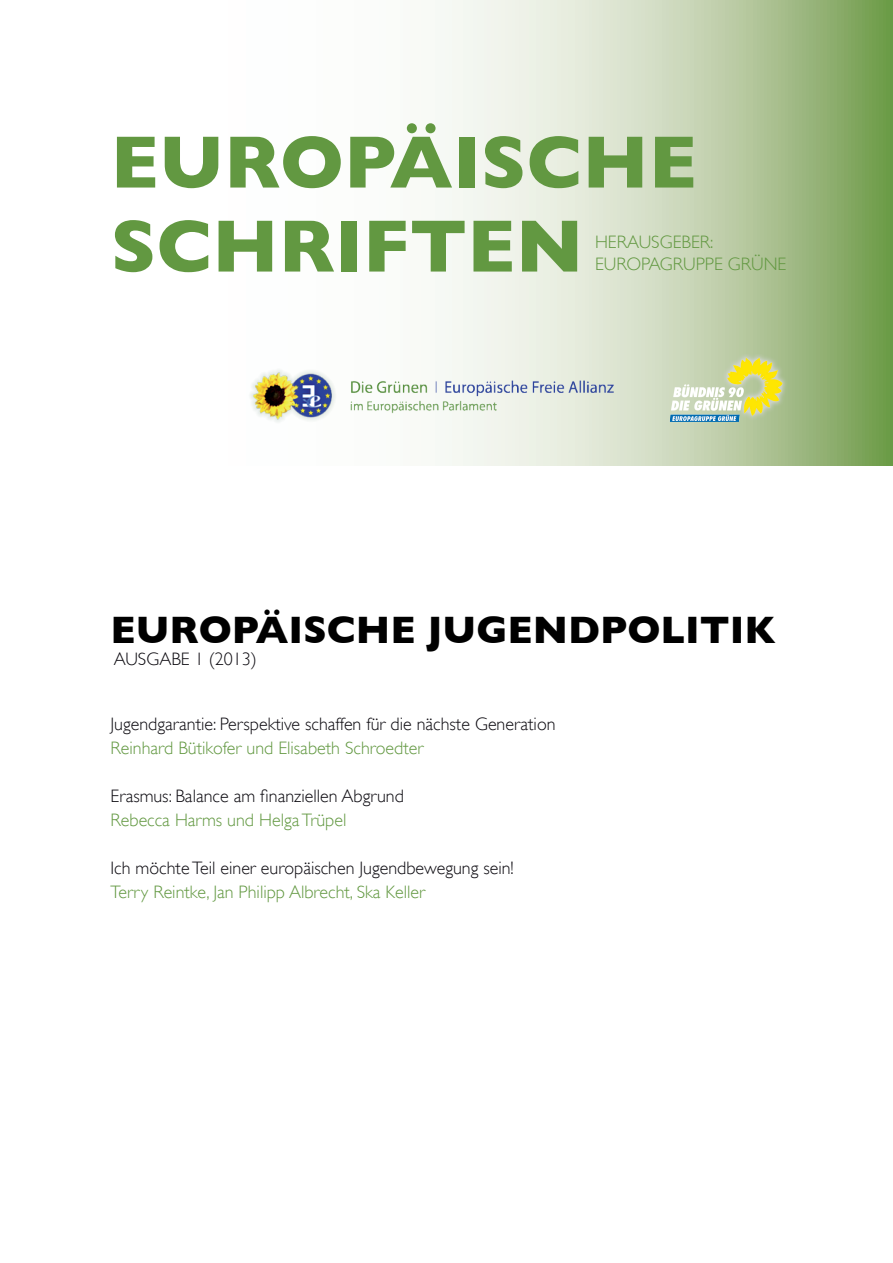
<style>
.page{position:relative;width:893px;height:1263px;background:#fff}
.page>*{position:absolute;margin:0;border:0;box-sizing:border-box;transform-origin:0 0}
.t1{font:700 75px/84px "Gill Sans";color:#629841}
.t2{font:700 39px "Gill Sans";color:#000}
.t3{font:300 18px "Gill Sans";color:#0d0b11}
.t4{font:300 18px/21.6px "Gill Sans";color:#629841}
</style>
<div class="page">
<svg style="left:445px;top:0;width:448px;height:466px;background:#c3d3b1"></svg>
<img style="left:664px;top:355px;width:123px;height:71px">
<img style="left:250px;top:368px;width:366px;height:56px">
<h1 class="t1" style="left:111px;top:120px;width:588px">EUROPÄISCHE<br>SCHRIFTEN</h1>
<p class="t4" style="left:595px;top:231px;width:193px">HERAUSGEBER:<br>EUROPAGRUPPE GRÜNE</p>
<h2 class="t2" style="left:111px;top:607px;width:667px">EUROPÄISCHE JUGENDPOLITIK</h2>
<p class="t3" style="left:114px;top:649px;width:144px">AUSGABE 1 (2013)</p>
<p class="t3" style="left:111px;top:714px;width:446px">Jugendgarantie: Perspektive schaffen für die nächste Generation</p>
<p class="t4" style="left:111px;top:737px;width:314px">Reinhard Bütikofer und Elisabeth Schroedter</p>
<p class="t3" style="left:111px;top:786px;width:295px">Erasmus: Balance am finanziellen Abgrund</p>
<p class="t4" style="left:111px;top:809px;width:237px">Rebecca Harms und Helga Trüpel</p>
<p class="t3" style="left:111px;top:858px;width:405px">Ich möchte Teil einer europäischen Jugendbewegung sein!</p>
<p class="t4" style="left:111px;top:881px;width:316px">Terry Reintke, Jan Philipp Albrecht, Ska Keller</p>
</div>
